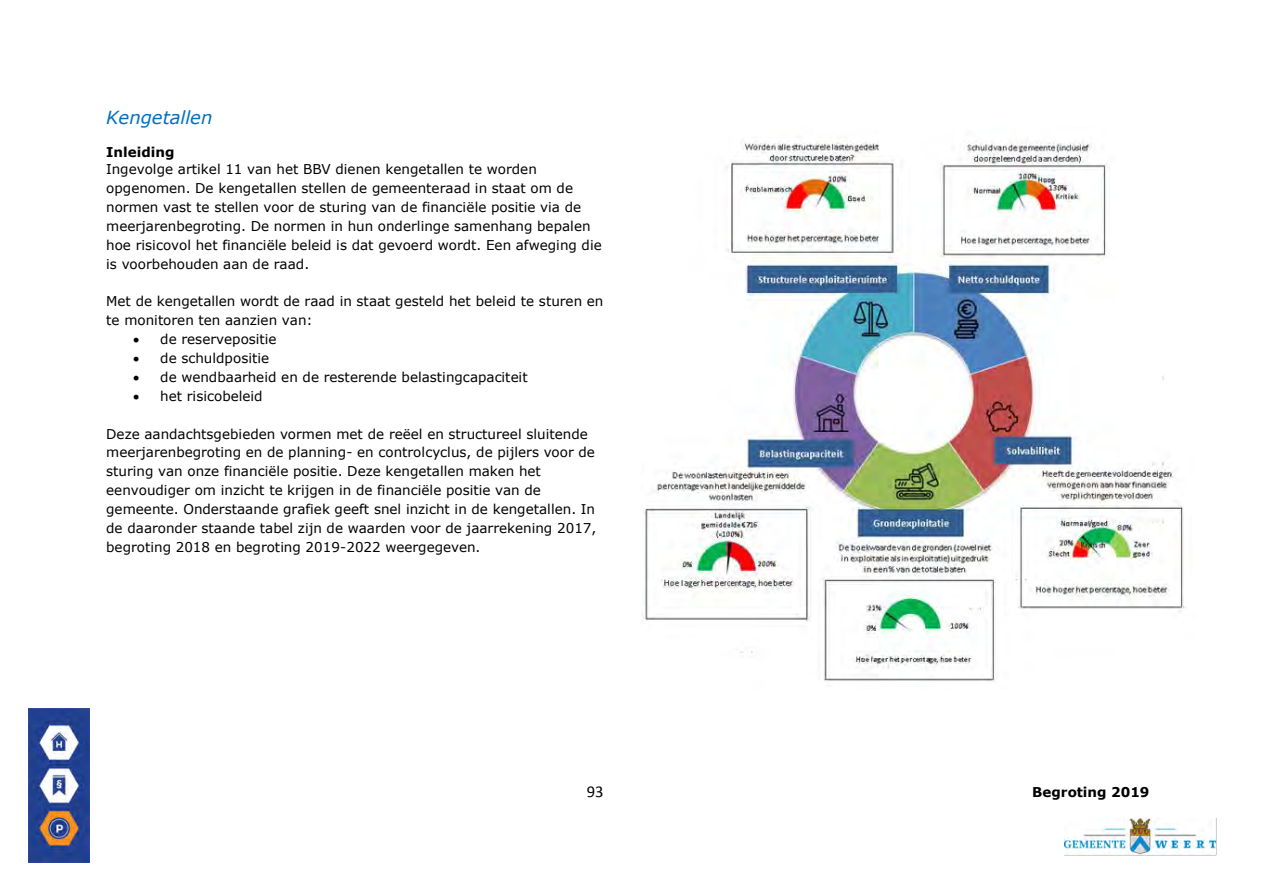
<style>
.page{position:relative;width:1263px;height:893px;background:#fff}
.page>*{position:absolute;margin:0;border:0;box-sizing:border-box;transform-origin:0 0}
.t1{font:italic 18px "Verdana";color:#0070c0}
.t2{font:16.5px "Calibri";color:#000}
.t3{font:13.5px/18.9px "Verdana";letter-spacing:.005em;color:#000}
.t4{font:700 13.5px "Verdana";color:#000}
</style>
<div class="page">
<img style="left:1064px;top:818px;width:152px;height:38px">
<img style="left:641px;top:141px;width:544px;height:540px">
<img style="left:28px;top:709px;width:62px;height:153px">
<h1 class="t1" style="left:106px;top:106px;width:108px">Kengetallen</h1>
<p class="t4" style="left:106px;top:143px;width:70px">Inleiding</p>
<p class="t3" style="left:106px;top:160px;width:497px">Ingevolge artikel 11 van het BBV dienen kengetallen te worden opgenomen. De kengetallen stellen de gemeenteraad in staat om de normen vast te stellen voor de sturing van de financiële positie via de meerjarenbegroting. De normen in hun onderlinge samenhang bepalen hoe risicovol het financiële beleid is dat gevoerd wordt. Een afweging die is voorbehouden aan de raad.</p>
<p class="t3" style="left:106px;top:292px;width:499px">Met de kengetallen wordt de raad in staat gesteld het beleid te sturen en te monitoren ten aanzien van:</p>
<p class="t3" style="left:133px;top:329px;width:145px">• de reservepositie</p>
<p class="t3" style="left:133px;top:348px;width:137px">• de schuldpositie</p>
<p class="t3" style="left:133px;top:367px;width:396px">• de wendbaarheid en de resterende belastingcapaciteit</p>
<p class="t3" style="left:133px;top:386px;width:131px">• het risicobeleid</p>
<p class="t3" style="left:106px;top:424px;width:492px">Deze aandachtsgebieden vormen met de reëel en structureel sluitende meerjarenbegroting en de planning- en controlcyclus, de pijlers voor de sturing van onze financiële positie. Deze kengetallen maken het eenvoudiger om inzicht te krijgen in de financiële positie van de gemeente. Onderstaande grafiek geeft snel inzicht in de kengetallen. In de daaronder staande tabel zijn de waarden voor de jaarrekening 2017, begroting 2018 en begroting 2019-2022 weergegeven.</p>
<p class="t2" style="left:587px;top:784px;width:18px">93</p>
<p class="t4" style="left:1032px;top:783px;width:119px">Begroting 2019</p>
</div>
